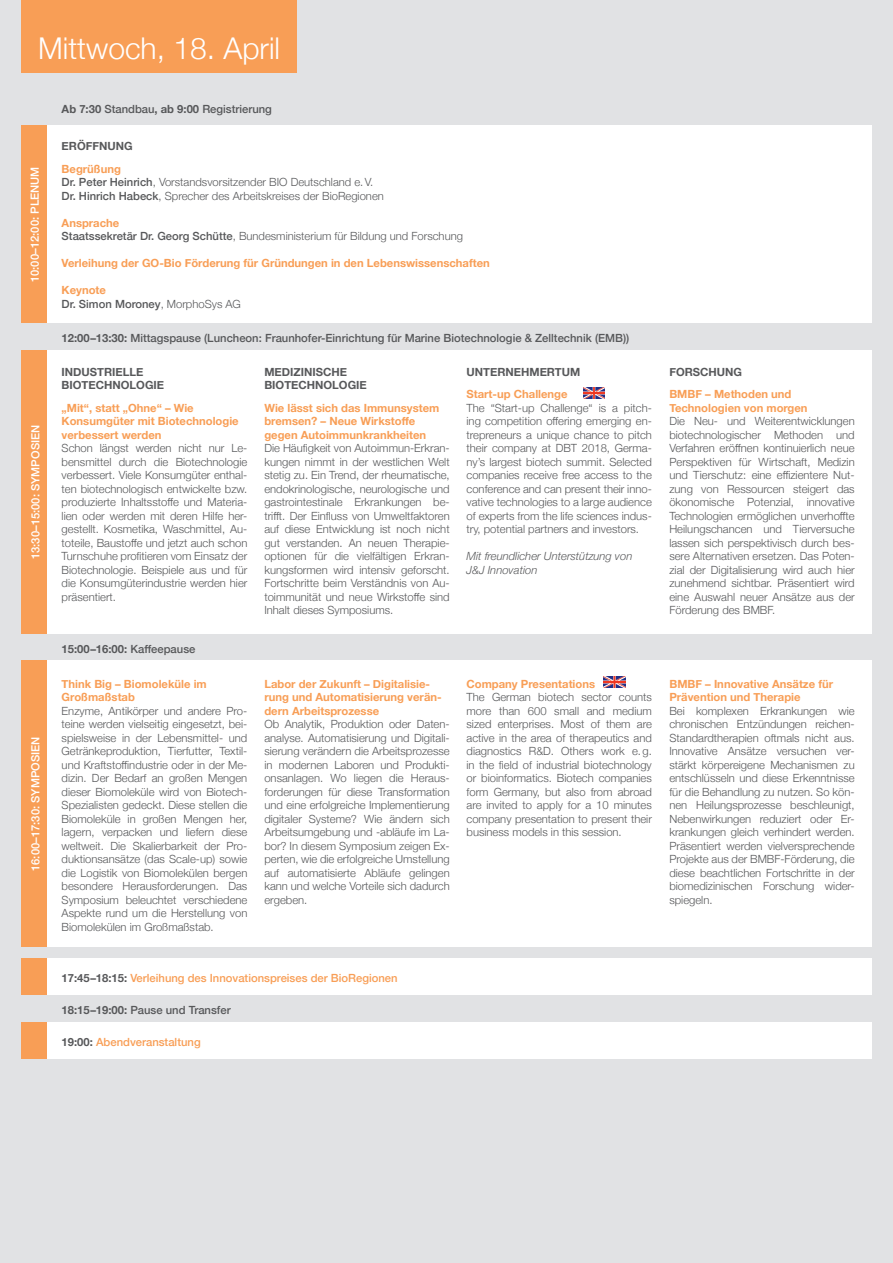
<style>
.page{position:relative;width:893px;height:1263px;background:#e1e2e4}
.page>*{position:absolute;margin:0;border:0;box-sizing:border-box;transform-origin:0 0}
.t1{font:300 30px "Helvetica Neue";color:#fff}
.t2{font:300 11.25px/13.5px "Helvetica Neue";color:#57585a;text-align:justify}
.t3{font:700 11.25px/13.5px "Helvetica Neue";color:#f89e56}
.t4{font:500 11.25px/13.5px "Helvetica Neue";color:#57585a}
.t5{font:700 11.25px/13.5px "Helvetica Neue";color:#57585a}
.t6{font:500 11.25px "Helvetica Neue";color:#f89e56}
.t7{font:500 11.25px "Helvetica Neue";color:#fff}
.t8{font:italic 300 11.25px/13.5px "Helvetica Neue";color:#57585a}
.s1{font-weight:700}
.s2{font-weight:700;color:#f89e56}
.s3{font-weight:500}
.s4{font-weight:300}
.s5{font-weight:700;color:#57585a}
</style>
<div class="page">
<div style="left:21px;top:126px;width:851px;height:197px;background:#fff"></div>
<div style="left:21px;top:350px;width:851px;height:284px;background:#fff"></div>
<div style="left:21px;top:661px;width:851px;height:286px;background:#fff"></div>
<div style="left:21px;top:959px;width:851px;height:36px;background:#fff"></div>
<div style="left:21px;top:1023px;width:851px;height:36px;background:#fff"></div>
<div style="left:21px;top:0;width:276px;height:73px;background:#f89e56"></div>
<div style="left:21px;top:126px;width:26px;height:197px;background:#f89e56"></div>
<div style="left:21px;top:350px;width:26px;height:284px;background:#f89e56"></div>
<div style="left:21px;top:661px;width:26px;height:286px;background:#f89e56"></div>
<img style="left:604px;top:677px;width:21px;height:11px">
<div style="left:21px;top:959px;width:26px;height:36px;background:#f89e56"></div>
<div style="left:21px;top:1023px;width:26px;height:36px;background:#f89e56"></div>
<img style="left:583px;top:387px;width:22px;height:11px">
<h1 class="t1" style="left:38px;top:24px;width:243px">Mittwoch, 18. April</h1>
<p class="t7" style="left:26px;top:282px;width:117px;rotate:-90deg">10:00–12:00: PLENUM</p>
<p class="t7" style="left:26px;top:559px;width:136px;rotate:-90deg">13:30–15:00: SYMPOSIEN</p>
<p class="t7" style="left:26px;top:871px;width:136px;rotate:-90deg">16:00–17:30: SYMPOSIEN</p>
<p class="t4" style="left:62px;top:101px;width:212px"><span class="s1">Ab 7:30</span> Standbau<span class="s1">, ab 9:00</span> Registrierung</p>
<p class="t5" style="left:62px;top:140px;width:73px">ERÖFFNUNG</p>
<p class="t2" style="left:62px;top:161px;width:324px;text-align:left"><span class="s2">Begrüßung<br></span><span class="s3">Dr. Peter Heinrich</span>, Vorstandsvorsitzender BIO Deutschland e.V.<br><span class="s3">Dr. Hinrich Habeck</span>, Sprecher des Arbeitskreises der BioRegionen</p>
<p class="t2" style="left:62px;top:215px;width:403px"><span class="s2">Ansprache<br></span><span class="s3">Staatssekretär Dr. Georg Schütte</span>, Bundesministerium für Bildung und Forschung</p>
<p class="t3" style="left:62px;top:257px;width:430px">Verleihung der GO-Bio Förderung für Gründungen in den Lebenswissenschaften</p>
<p class="t4" style="left:62px;top:283px;width:181px"><span class="s2">Keynote<br></span>Dr. Simon Moroney<span class="s4">, MorphoSys AG</span></p>
<p class="t4" style="left:62px;top:331px;width:569px"><span class="s1">12:00–13:30:</span> Mittagspause (Luncheon: Fraunhofer-Einrichtung für Marine Biotechnologie &amp; Zelltechnik (EMB))</p>
<p class="t5" style="left:62px;top:365px;width:104px">INDUSTRIELLE<br>BIOTECHNOLOGIE</p>
<p class="t3" style="left:62px;top:401px;width:179px">„Mit“, statt „Ohne“ – Wie<br>Konsumgüter mit Biotechnologie verbessert werden</p>
<p class="t2" style="left:62px;top:441px;width:187px">Schon längst werden nicht nur Le&shy;bensmittel durch die Biotechnologie verbessert. Viele Konsumgüter enthal&shy;ten biotechnologisch entwickelte bzw. produzierte Inhaltsstoffe und Materia&shy;lien oder werden mit deren Hilfe her&shy;gestellt. Kosmetika, Waschmittel, Au&shy;toteile, Baustoffe und jetzt auch schon Turnschuhe profitieren vom Einsatz der Biotechnologie. Beispiele aus und für die Konsumgüterindustrie werden hier präsentiert.</p>
<p class="t5" style="left:62px;top:642px;width:135px">15:00–16:00: <span class="s3">Kaffeepause</span></p>
<p class="t3" style="left:62px;top:677px;width:147px">Think Big – Biomoleküle im<br>Großmaßstab</p>
<p class="t2" style="left:62px;top:703px;width:187px">Enzyme, Antikörper und andere Pro&shy;teine werden vielseitig eingesetzt, bei&shy;spielsweise in der Lebensmittel- und Getränkeproduktion, Tierfutter, Textil&shy;und Kraftstoffindustrie oder in der Me&shy;dizin. Der Bedarf an großen Mengen dieser Biomoleküle wird von Biotech-Spezialisten gedeckt. Diese stellen die Biomoleküle in großen Mengen her, lagern, verpacken und liefern diese weltweit. Die Skalierbarkeit der Pro&shy;duktionsansätze (das Scale-up) sowie die Logistik von Biomolekülen bergen besondere Herausforderungen. Das Symposium beleuchtet verschiedene Aspekte rund um die Herstellung von Biomolekülen im Großmaßstab.</p>
<p class="t5" style="left:264px;top:365px;width:104px">MEDIZINISCHE<br>BIOTECHNOLOGIE</p>
<p class="t3" style="left:264px;top:401px;width:176px">Wie lässt sich das Immunsystem bremsen? – Neue Wirkstoffe gegen Autoimmunkrankheiten</p>
<p class="t2" style="left:264px;top:441px;width:187px">Die Häufigkeit von Autoimmun-Erkran&shy;kungen nimmt in der westlichen Welt stetig zu. Ein Trend, der rheumatische, endokrinologische, neurologische und gastrointestinale Erkrankungen be&shy;trifft. Der Einfluss von Umweltfaktoren auf diese Entwicklung ist noch nicht gut verstanden. An neuen Therapie&shy;optionen für die vielfältigen Erkran&shy;kungsformen wird intensiv geforscht.<br>Fortschritte beim Verständnis von Au&shy;toimmunität und neue Wirkstoffe sind Inhalt dieses Symposiums.</p>
<p class="t5" style="left:467px;top:365px;width:115px">UNTERNEHMERTUM</p>
<p class="t3" style="left:467px;top:388px;width:103px">Start-up Challenge</p>
<p class="t2" style="left:467px;top:400px;width:187px">The “Start-up Challenge“ is a pitch&shy;ing competition offering emerging en&shy;trepreneurs a unique chance to pitch their company at DBT 2018, Germa&shy;ny’s largest biotech summit. Selected companies receive free access to the conference and can present their inno&shy;vative technologies to a large audience of experts from the life sciences indus&shy;try, potential partners and investors.</p>
<p class="t8" style="left:467px;top:549px;width:167px">Mit freundlicher Unterstützung von<br>J&amp;J Innovation</p>
<p class="t3" style="left:264px;top:677px;width:179px">Labor der Zukunft – Digitalisie&shy;rung und Automatisierung verän&shy;dern Arbeitsprozesse</p>
<p class="t2" style="left:264px;top:716px;width:187px">Ob Analytik, Produktion oder Daten&shy;analyse. Automatisierung und Digitali&shy;sierung verändern die Arbeitsprozesse in modernen Laboren und Produkti&shy;onsanlagen. Wo liegen die Heraus&shy;forderungen für diese Transformation und eine erfolgreiche Implementierung digitaler Systeme? Wie ändern sich Arbeitsumgebung und -abläufe im La&shy;bor? In diesem Symposium zeigen Ex&shy;perten, wie die erfolgreiche Umstellung auf automatisierte Abläufe gelingen kann und welche Vorteile sich dadurch ergeben.</p>
<p class="t3" style="left:467px;top:677px;width:130px">Company Presentations</p>
<p class="t2" style="left:467px;top:689px;width:187px">The German biotech sector counts more than 600 small and medium sized enterprises. Most of them are active in the area of therapeutics and diagnostics R&amp;D. Others work e.g. in the field of industrial biotechnology or bioinformatics. Biotech companies form Germany, but also from abroad are invited to apply for a 10 minutes company presentation to present their business models in this session.</p>
<p class="t6" style="left:62px;top:969px;width:337px"><span class="s5">17:45–18:15:</span> Verleihung des Innovationspreises der BioRegionen</p>
<p class="t4" style="left:62px;top:1002px;width:170px"><span class="s1">18:15–19:00:</span> Pause und Transfer</p>
<p class="t6" style="left:62px;top:1033px;width:141px"><span class="s5">19:00:</span> Abendveranstaltung</p>
<p class="t5" style="left:669px;top:365px;width:74px">FORSCHUNG</p>
<p class="t3" style="left:669px;top:388px;width:140px">BMBF – Methoden und<br>Technologien von morgen</p>
<p class="t2" style="left:669px;top:414px;width:187px">Die Neu- und Weiterentwicklungen biotechnologischer Methoden und Verfahren eröffnen kontinuierlich neue Perspektiven für Wirtschaft, Medizin und Tierschutz: eine effizientere Nut&shy;zung von Ressourcen steigert das ökonomische Potenzial, innovative Technologien ermöglichen unverhoffte Heilungschancen und Tierversuche lassen sich perspektivisch durch bes&shy;sere Alternativen ersetzen. Das Poten&shy;zial der Digitalisierung wird auch hier zunehmend sichtbar. Präsentiert wird eine Auswahl neuer Ansätze aus der Förderung des BMBF.</p>
<p class="t3" style="left:669px;top:677px;width:165px">BMBF – Innovative Ansätze für<br>Prävention und Therapie</p>
<p class="t2" style="left:669px;top:703px;width:187px">Bei komplexen Erkrankungen wie chronischen Entzündungen reichen-Standardtherapien oftmals nicht aus.<br>Innovative Ansätze versuchen ver&shy;stärkt körpereigene Mechanismen zu entschlüsseln und diese Erkenntnisse für die Behandlung zu nutzen. So kön&shy;nen Heilungsprozesse beschleunigt, Nebenwirkungen reduziert oder Er&shy;krankungen gleich verhindert werden.<br>Präsentiert werden vielversprechende Projekte aus der BMBF-Förderung, die diese beachtlichen Fortschritte in der biomedizinischen Forschung wider&shy;spiegeln.</p>
</div>
